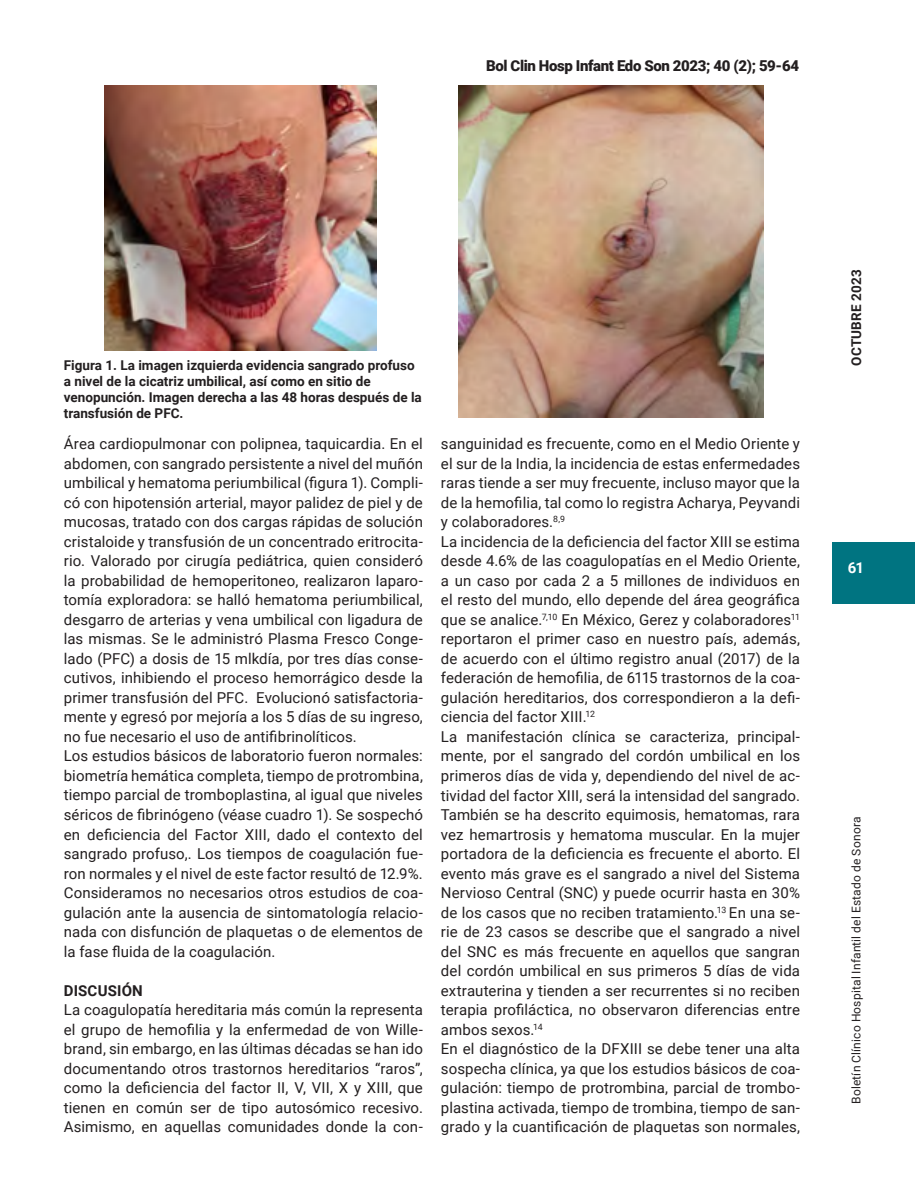
<style>
.page{position:relative;width:915px;height:1191px;background:#fff}
.page>*{position:absolute;margin:0;border:0;box-sizing:border-box;transform-origin:0 0}
.Body{font:15px/19.5px "Roboto";letter-spacing:.005em;color:#231f20;text-align:justify}
.t1{font:900 15px "Roboto";letter-spacing:-.025em;color:#231f20}
.subcabeza_texto{font:700 15px "Roboto";letter-spacing:.01em;color:#231f20}
.t2{font:700 15px "Roboto";color:#fff}
.pie_de_foto{font:700 13.5px/16.2px "Roboto";color:#231f20}
.t3{font:12px "Roboto";letter-spacing:.015em;color:#231f20}
</style>
<div class="page">
<div style="left:831px;top:542px;width:83px;height:62px;background:#007481"></div>
<img style="left:104px;top:85px;width:272px;height:266px">
<img style="left:458px;top:85px;width:305px;height:332px">
<p class="t1" style="left:486px;top:55px;width:314px">Bol Clin Hosp Infant Edo Son 2023; 40 (2); 59-64</p>
<p class="pie_de_foto" style="left:64px;top:356px;width:359px">Figura 1. La imagen izquierda evidencia sangrado profuso a nivel de la cicatriz umbilical, así como en sitio de venopunción. Imagen derecha a las 48 horas después de la transfusión de PFC.</p>
<p class="Body" style="left:64px;top:434px;width:360px">Área cardiopulmonar con polipnea, taquicardia. En el abdomen, con sangrado persistente a nivel del muñón umbilical y hematoma periumbilical (figura 1). Compli&shy;có con hipotensión arterial, mayor palidez de piel y de mucosas, tratado con dos cargas rápidas de solución cristaloide y transfusión de un concentrado eritrocita&shy;rio. Valorado por cirugía pediátrica, quien consideró la probabilidad de hemoperitoneo, realizaron laparo&shy;tomía exploradora: se halló hematoma periumbilical, desgarro de arterias y vena umbilical con ligadura de las mismas. Se le administró Plasma Fresco Conge&shy;lado (PFC) a dosis de 15 mlkdía, por tres días conse&shy;cutivos, inhibiendo el proceso hemorrágico desde la primer transfusión del PFC. Evolucionó satisfactoria&shy;mente y egresó por mejoría a los 5 días de su ingreso, no fue necesario el uso de antifibrinolíticos.</p>
<p class="Body" style="left:64px;top:746px;width:360px">Los estudios básicos de laboratorio fueron normales: biometría hemática completa, tiempo de protrombina, tiempo parcial de tromboplastina, al igual que niveles séricos de fibrinógeno (véase cuadro 1). Se sospechó en deficiencia del Factor XIII, dado el contexto del sangrado profuso,. Los tiempos de coagulación fue&shy;ron normales y el nivel de este factor resultó de 12.9%.<br>Consideramos no necesarios otros estudios de coa&shy;gulación ante la ausencia de sintomatología relacio&shy;nada con disfunción de plaquetas o de elementos de la fase fluida de la coagulación.</p>
<p class="subcabeza_texto" style="left:64px;top:979px;width:80px">DISCUSIÓN</p>
<p class="Body" style="left:64px;top:999px;width:360px">La coagulopatía hereditaria más común la representa el grupo de hemofilia y la enfermedad de von Wille&shy;brand, sin embargo, en las últimas décadas se han ido documentando otros trastornos hereditarios “raros”, como la deficiencia del factor II, V, VII, X y XIII, que tienen en común ser de tipo autosómico recesivo.<br>Asimismo, en aquellas comunidades donde la con-</p>
<p class="Body" style="left:441px;top:434px;width:360px">sanguinidad es frecuente, como en el Medio Oriente y el sur de la India, la incidencia de estas enfermedades raras tiende a ser muy frecuente, incluso mayor que la de la hemofilia, tal como lo registra Acharya, Peyvandi y colaboradores.<sup>8,9</sup></p>
<p class="Body" style="left:441px;top:531px;width:360px">La incidencia de la deficiencia del factor XIII se estima desde 4.6% de las coagulopatías en el Medio Oriente, a un caso por cada 2 a 5 millones de individuos en el resto del mundo, ello depende del área geográfica que se analice.<sup>7,10</sup> En México, Gerez y colaboradores<sup>11 </sup>reportaron el primer caso en nuestro país, además, de acuerdo con el último registro anual (2017) de la federación de hemofilia, de 6115 trastornos de la coa&shy;gulación hereditarios, dos correspondieron a la defi&shy;ciencia del factor XIII.<sup>12</sup></p>
<p class="Body" style="left:441px;top:726px;width:360px">La manifestación clínica se caracteriza, principal&shy;mente, por el sangrado del cordón umbilical en los primeros días de vida y, dependiendo del nivel de ac&shy;tividad del factor XIII, será la intensidad del sangrado.<br>También se ha descrito equimosis, hematomas, rara vez hemartrosis y hematoma muscular. En la mujer portadora de la deficiencia es frecuente el aborto. El evento más grave es el sangrado a nivel del Sistema Nervioso Central (SNC) y puede ocurrir hasta en 30% de los casos que no reciben tratamiento.<sup>13</sup> En una se&shy;rie de 23 casos se describe que el sangrado a nivel del SNC es más frecuente en aquellos que sangran del cordón umbilical en sus primeros 5 días de vida extrauterina y tienden a ser recurrentes si no reciben terapia profiláctica, no observaron diferencias entre ambos sexos.<sup>14</sup></p>
<p class="Body" style="left:441px;top:1038px;width:360px">En el diagnóstico de la DFXIII se debe tener una alta sospecha clínica, ya que los estudios básicos de coa&shy;gulación: tiempo de protrombina, parcial de trombo&shy;plastina activada, tiempo de trombina, tiempo de san&shy;grado y la cuantificación de plaquetas son normales,</p>
<p class="pie_de_foto" style="left:847px;top:366px;width:98px;rotate:-90deg">OCTUBRE 2023</p>
<p class="t2" style="left:847px;top:557px;width:18px">61</p>
<p class="t3" style="left:847px;top:1104px;width:289px;rotate:-90deg">Boletín Clínico Hospital Infantil del Estado de Sonora</p>
</div>
